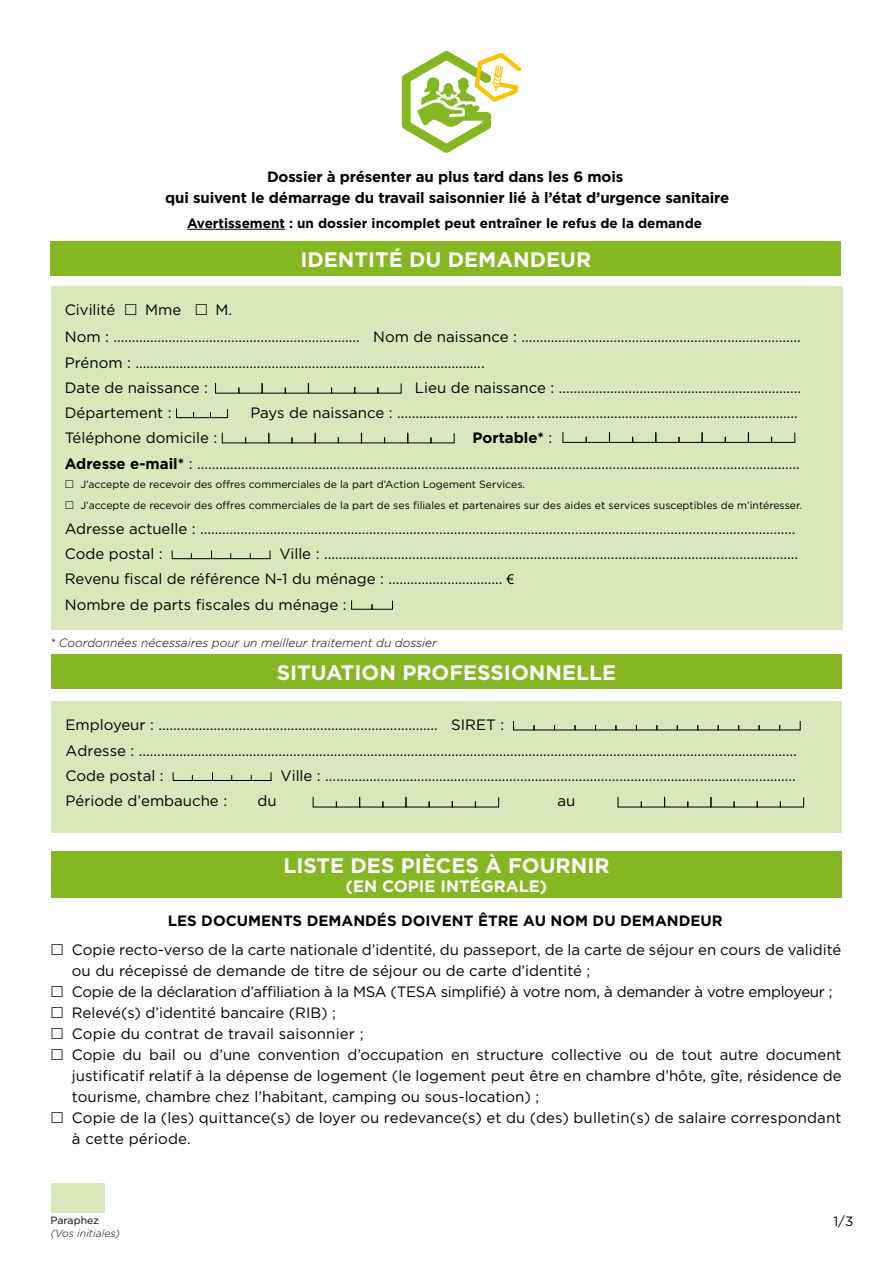
<style>
.page{position:relative;width:893px;height:1263px;background:#fff}
.page>*{position:absolute;margin:0;border:0;box-sizing:border-box;transform-origin:0 0}
.t1{font:700 21px "Gotham";color:#fff}
.t2{font:700 16.5px "Gotham";color:#fff}
.t3{font:15px/21px "Gotham";color:#000}
.t4{font:15px/25.2px "Gotham";color:#000}
.t5{font:700 15px/21px "Gotham";letter-spacing:-.01em;color:#000;text-align:center}
.t6{font:700 13.5px "Gotham";color:#000}
.t7{font:13.5px "Gotham";color:#000}
.t8{font:italic 300 12px "Gotham";color:#000}
.t9{font:10.5px/21px "Gotham";color:#000}
.t10{font:italic 300 10.5px "Gotham";color:#000}
.s1{font-weight:700}
</style>
<div class="page">
<svg style="left:402px;top:51px;width:119px;height:102px"></svg>
<div style="left:50px;top:241px;width:791px;height:34px;background:#85b723"></div>
<div style="left:51px;top:655px;width:791px;height:34px;background:#85b723"></div>
<div style="left:51px;top:286px;width:792px;height:343px;background:#d9e7ba"></div>
<svg style="left:176px;top:408px;width:17px;height:10px"></svg>
<svg style="left:211px;top:409px;width:17px;height:9px"></svg>
<div style="left:193px;top:412px;width:18px;height:6px;border:1px solid #000"></div>
<svg style="left:222px;top:432px;width:233px;height:12px"></svg>
<hr style="left:172px;top:558px;width:99px;height:1px;background:#000">
<svg style="left:351px;top:600px;width:42px;height:10px"></svg>
<svg style="left:215px;top:382px;width:187px;height:12px"></svg>
<svg style="left:562px;top:432px;width:233px;height:11px"></svg>
<svg style="left:507px;top:574px;width:7px;height:10px"></svg>
<div style="left:51px;top:701px;width:790px;height:131px;background:#d9e7ba"></div>
<svg style="left:513px;top:721px;width:22px;height:10px"></svg>
<svg style="left:779px;top:721px;width:22px;height:10px"></svg>
<hr style="left:173px;top:780px;width:98px;height:1px;background:#000">
<svg style="left:312px;top:796px;width:187px;height:12px"></svg>
<svg style="left:617px;top:796px;width:187px;height:12px"></svg>
<hr style="left:187px;top:229px;width:98px;height:1px;background:#000">
<div style="left:51px;top:851px;width:791px;height:46px;background:#85b723"></div>
<div style="left:51px;top:1183px;width:54px;height:29px;background:#d9e7ba"></div>
<p class="t5" style="left:165px;top:166px;width:566px">Dossier à présenter au plus tard dans les 6 mois<br>qui suivent le démarrage du travail saisonnier lié à l’état d’urgence sanitaire</p>
<p class="t6" style="left:187px;top:214px;width:516px">Avertissement : un dossier incomplet peut entraîner le refus de la demande</p>
<h1 class="t1" style="left:300px;top:245px;width:292px">IDENTITÉ DU DEMANDEUR</h1>
<p class="t3" style="left:65px;top:299px;width:52px">Civilité</p>
<p class="t3" style="left:145px;top:299px;width:38px">Mme</p>
<p class="t3" style="left:65px;top:296px;width:737px;line-height:27px;text-indent:151px">M.<br>Nom : ................................................................... Nom de naissance : ............................................................................</p>
<p class="t3" style="left:65px;top:349px;width:421px;line-height:25.2px">Prénom : ...............................................................................................<br>Date de naissance :</p>
<p class="t3" style="left:415px;top:377px;width:388px">Lieu de naissance : ..................................................................</p>
<p class="t3" style="left:65px;top:402px;width:108px">Département :</p>
<p class="t3" style="left:250px;top:402px;width:549px">Pays de naissance : ............................. ...............................................................................</p>
<p class="t3" style="left:65px;top:427px;width:154px">Téléphone domicile :</p>
<p class="t3" style="left:65px;top:425px;width:736px;line-height:25.2px;text-indent:408px"><span class="s1">Portable*</span> :<br><span class="s1">Adresse e-mail*</span> : ....................................................................................................................................................................</p>
<p class="t9" style="left:80px;top:473px;width:723px">J’accepte de recevoir des offres commerciales de la part d’Action Logement Services.<br>J’accepte de recevoir des offres commerciales de la part de ses filiales et partenaires sur des aides et services susceptibles de m’intéresser.</p>
<p class="t3" style="left:65px;top:516px;width:732px;line-height:25.2px">Adresse actuelle : ..................................................................................................................................................................<br>Code postal :</p>
<p class="t3" style="left:65px;top:541px;width:735px;line-height:25.2px;text-indent:215px">Ville : .................................................................................................................................<br>Revenu fiscal de référence N-1 du ménage : ...............................<br>Nombre de parts fiscales du ménage :</p>
<p class="t8" style="left:50px;top:635px;width:388px">* Coordonnées nécessaires pour un meilleur traitement du dossier</p>
<h1 class="t1" style="left:277px;top:659px;width:341px">SITUATION PROFESSIONNELLE</h1>
<p class="t3" style="left:66px;top:714px;width:440px">Employeur : ............................................................................ SIRET :</p>
<p class="t4" style="left:66px;top:737px;width:733px">Adresse : ...................................................................................................................................................................................<br>Code postal :</p>
<p class="t4" style="left:280px;top:763px;width:517px">Ville : ................................................................................................................................</p>
<p class="t4" style="left:66px;top:788px;width:163px">Période d’embauche :</p>
<p class="t4" style="left:258px;top:788px;width:21px">du</p>
<p class="t4" style="left:558px;top:788px;width:19px">au</p>
<h1 class="t1" style="left:283px;top:851px;width:328px">LISTE DES PIÈCES À FOURNIR</h1>
<p class="t2" style="left:346px;top:875px;width:203px">(EN COPIE INTÉGRALE)</p>
<p class="t5" style="left:168px;top:910px;width:556px">LES DOCUMENTS DEMANDÉS DOIVENT ÊTRE AU NOM DU DEMANDEUR</p>
<p class="t3" style="left:72px;top:939px;width:771px">Copie recto-verso de la carte nationale d’identité, du passeport, de la carte de séjour en cours de validité ou du récepissé de demande de titre de séjour ou de carte d’identité ;<br>Copie de la déclaration d’affiliation à la MSA (TESA simplifié) à votre nom, à demander à votre employeur ; Relevé(s) d’identité bancaire (RIB) ;<br>Copie du contrat de travail saisonnier ;<br>Copie du bail ou d’une convention d’occupation en structure collective ou de tout autre document justificatif relatif à la dépense de logement (le logement peut être en chambre d’hôte, gîte, résidence de tourisme, chambre chez l’habitant, camping ou sous-location) ;<br>Copie de la (les) quittance(s) de loyer ou redevance(s) et du (des) bulletin(s) de salaire correspondant à cette période.</p>
<p class="t9" style="left:51px;top:1210px;width:50px">Paraphez</p>
<p class="t10" style="left:51px;top:1226px;width:71px">(Vos initiales)</p>
<p class="t7" style="left:833px;top:1212px;width:21px">1/3</p>
</div>
